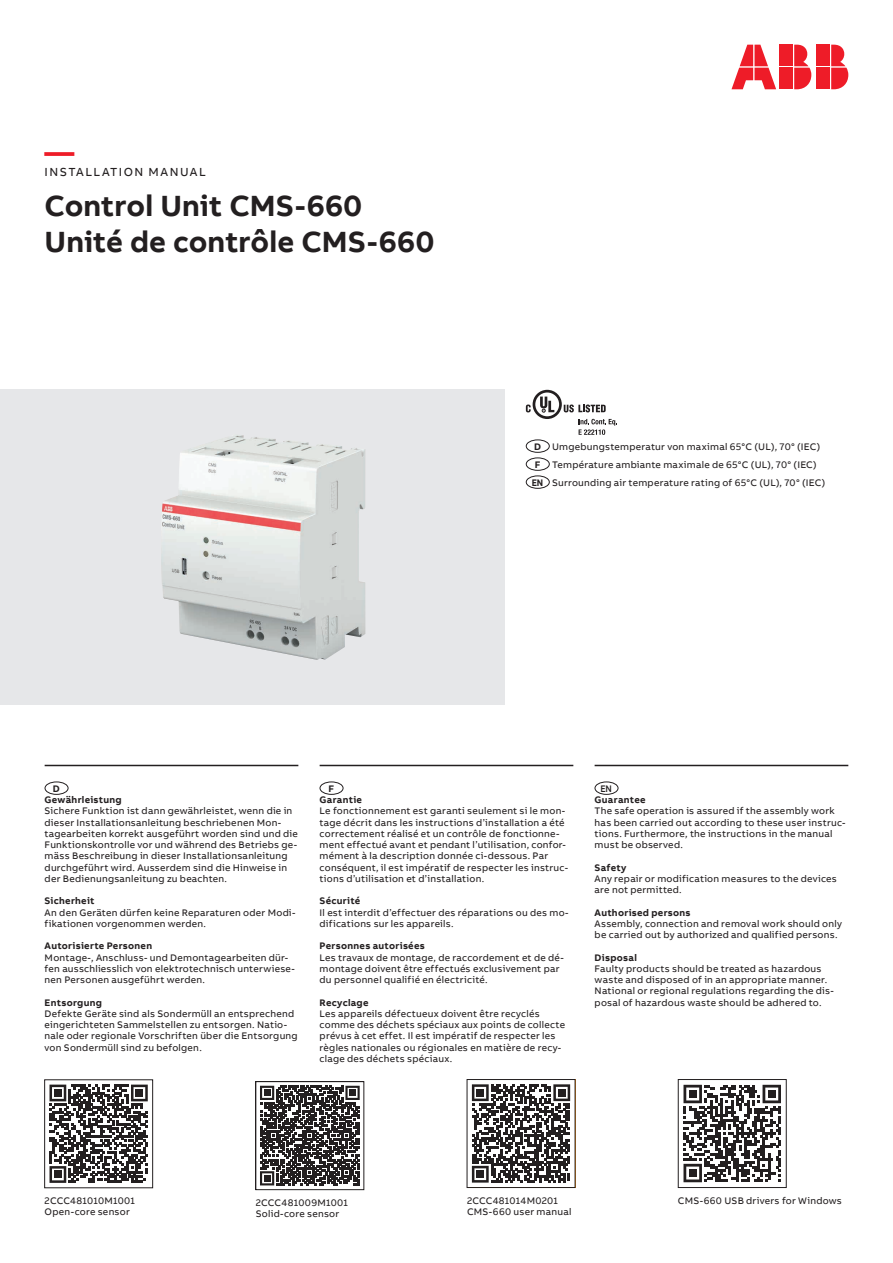
<style>
.page{position:relative;width:893px;height:1263px;background:#fff}
.page>*{position:absolute;margin:0;border:0;box-sizing:border-box;transform-origin:0 0}
.Headline_M_20pt_24pt{font:700 30px "AB Bvoice";color:#231f20}
.Headline_M_20pt_24pt-2{font:700 30px "AB Bvoice";color:#ee1c28}
.Category_M_8pt_9_6pt{font:12px "AB Bvoice";letter-spacing:.12em;color:#231f20}
.Copytext_8_5pt_12pt{font:9.75px/11.2px "AB Bvoice";letter-spacing:.025em;color:#231f20}
.Paragraph_Title_8_5p{font:700 9.75px "AB Bvoice";letter-spacing:.025em;color:#231f20}
.Paragraph_Title_8_5p-2{font:9.75px "AB Bvoice";letter-spacing:.025em;color:#231f20}
.Paragraph_Title_8_5p-3{font:700 9.75px "AB Bvoice";letter-spacing:.025em;color:#231f20;scale:.9 1}
.Paragraph_Title_8_5p-4{font:500 9.75px "AB Bvoice";color:#231f20;scale:.9 1}
</style>
<div class="page">
<div style="left:0;top:389px;width:505px;height:315px;background:#e6e7e9"></div>
<img style="left:161px;top:435px;width:204px;height:225px">
<div style="left:817px;top:45px;width:13px;height:21px;background:#ee1c28"></div>
<div style="left:817px;top:68px;width:13px;height:21px;background:#ee1c28"></div>
<svg style="left:831px;top:45px;width:17px;height:44px"></svg>
<svg style="left:731px;top:45px;width:45px;height:44px"></svg>
<div style="left:780px;top:45px;width:13px;height:21px;background:#ee1c28"></div>
<div style="left:780px;top:68px;width:13px;height:21px;background:#ee1c28"></div>
<svg style="left:794px;top:45px;width:17px;height:44px"></svg>
<svg style="left:526px;top:390px;width:91px;height:45px"></svg>
<div style="left:526px;top:439px;width:24px;height:14px;border:1px solid #231f20;border-radius:50%"></div>
<div style="left:526px;top:457px;width:24px;height:14px;border:1px solid #231f20;border-radius:50%"></div>
<div style="left:526px;top:475px;width:24px;height:14px;border:1px solid #231f20;border-radius:50%"></div>
<div style="left:45px;top:781px;width:23px;height:14px;border:1px solid #231f20;border-radius:50%"></div>
<div style="left:320px;top:781px;width:23px;height:14px;border:1px solid #231f20;border-radius:50%"></div>
<div style="left:595px;top:781px;width:23px;height:14px;border:1px solid #231f20;border-radius:50%"></div>
<hr style="left:45px;top:765px;width:253px;height:1px;background:#231f20">
<hr style="left:320px;top:765px;width:253px;height:1px;background:#231f20">
<hr style="left:595px;top:765px;width:253px;height:1px;background:#231f20">
<svg style="left:50px;top:1084px;width:98px;height:99px"></svg>
<div style="left:54px;top:1089px;width:7px;height:7px;background:#231f20"></div>
<div style="left:136px;top:1089px;width:7px;height:7px;background:#231f20"></div>
<div style="left:54px;top:1171px;width:7px;height:7px;background:#231f20"></div>
<div style="left:44px;top:1079px;width:109px;height:109px;border:1px solid #231f20"></div>
<svg style="left:260px;top:1086px;width:100px;height:99px"></svg>
<div style="left:255px;top:1081px;width:109px;height:109px;border:1px solid #231f20"></div>
<svg style="left:472px;top:1084px;width:98px;height:98px"></svg>
<div style="left:477px;top:1089px;width:7px;height:7px;background:#231f20"></div>
<div style="left:558px;top:1089px;width:7px;height:7px;background:#231f20"></div>
<div style="left:477px;top:1170px;width:7px;height:8px;background:#231f20"></div>
<div style="left:467px;top:1079px;width:108px;height:109px;border:1px solid #231f20"></div>
<svg style="left:683px;top:1085px;width:98px;height:97px"></svg>
<div style="left:689px;top:1090px;width:8px;height:8px;background:#231f20"></div>
<div style="left:768px;top:1090px;width:8px;height:8px;background:#231f20"></div>
<div style="left:689px;top:1169px;width:8px;height:8px;background:#231f20"></div>
<div style="left:678px;top:1079px;width:109px;height:109px;border:1px solid #231f20"></div>
<p class="Headline_M_20pt_24pt-2" style="left:45px;top:132px;width:31px">—</p>
<p class="Category_M_8pt_9_6pt" style="left:45px;top:165px;width:163px">INSTALLATION MANUAL</p>
<p class="Headline_M_20pt_24pt" style="left:45px;top:186px;width:319px">Control Unit CMS-660</p>
<p class="Headline_M_20pt_24pt" style="left:45px;top:222px;width:391px">Unité de contrôle CMS-660</p>
<p class="Paragraph_Title_8_5p" style="left:534px;top:440px;width:9px">D</p>
<p class="Copytext_8_5pt_12pt" style="left:552px;top:441px;width:270px">Umgebungstemperatur von maximal 65°C (UL), 70° (IEC)</p>
<p class="Paragraph_Title_8_5p" style="left:535px;top:458px;width:7px">F</p>
<p class="Copytext_8_5pt_12pt" style="left:552px;top:459px;width:266px">Température ambiante maximale de 65°C (UL), 70° (IEC)</p>
<p class="Paragraph_Title_8_5p-3" style="left:532px;top:476px;width:14px">EN</p>
<p class="Paragraph_Title_8_5p-2" style="left:552px;top:476px;width:275px">Surrounding air temperature rating of 65°C (UL), 70° (IEC)</p>
<p class="Paragraph_Title_8_5p" style="left:53px;top:782px;width:9px">D</p>
<p class="Paragraph_Title_8_5p" style="left:45px;top:793px;width:79px">Gewährleistung</p>
<p class="Copytext_8_5pt_12pt" style="left:45px;top:805px;width:255px">Sichere Funktion ist dann gewährleistet, wenn die in dieser Installationsanleitung beschriebenen Mon&shy;tagearbeiten korrekt ausgeführt worden sind und die Funktionskontrolle vor und während des Betriebs ge&shy;mäss Beschreibung in dieser Installationsanleitung durchgeführt wird. Ausserdem sind die Hinweise in der Bedienungsanleitung zu beachten.</p>
<p class="Paragraph_Title_8_5p" style="left:45px;top:895px;width:51px">Sicherheit</p>
<p class="Copytext_8_5pt_12pt" style="left:45px;top:907px;width:252px">An den Geräten dürfen keine Reparaturen oder Modi&shy;fikationen vorgenommen werden.</p>
<p class="Paragraph_Title_8_5p" style="left:45px;top:940px;width:109px">Autorisierte Personen</p>
<p class="Copytext_8_5pt_12pt" style="left:45px;top:952px;width:252px">Montage-, Anschluss- und Demontagearbeiten dür&shy;fen ausschliesslich von elektrotechnisch unterwiese&shy;nen Personen ausgeführt werden.</p>
<p class="Paragraph_Title_8_5p" style="left:45px;top:996px;width:59px">Entsorgung</p>
<p class="Copytext_8_5pt_12pt" style="left:45px;top:1008px;width:255px">Defekte Geräte sind als Sondermüll an entsprechend eingerichteten Sammelstellen zu entsorgen. Natio&shy;nale oder regionale Vorschriften über die Entsorgung von Sondermüll sind zu befolgen.</p>
<p class="Paragraph_Title_8_5p" style="left:328px;top:782px;width:7px">F</p>
<p class="Paragraph_Title_8_5p" style="left:320px;top:793px;width:44px">Garantie</p>
<p class="Copytext_8_5pt_12pt" style="left:320px;top:805px;width:250px">Le fonctionnement est garanti seulement si le mon&shy;tage décrit dans les instructions d’installation a été correctement réalisé et un contrôle de fonctionne&shy;ment effectué avant et pendant l’utilisation, confor&shy;mément à la description donnée ci-dessous. Par conséquent, il est impératif de respecter les instruc&shy;tions d’utilisation et d’installation.</p>
<p class="Paragraph_Title_8_5p" style="left:320px;top:895px;width:42px">Sécurité</p>
<p class="Copytext_8_5pt_12pt" style="left:320px;top:907px;width:251px">Il est interdit d’effectuer des réparations ou des mo&shy;difications sur les appareils.</p>
<p class="Paragraph_Title_8_5p" style="left:320px;top:940px;width:107px">Personnes autorisées</p>
<p class="Copytext_8_5pt_12pt" style="left:320px;top:952px;width:246px">Les travaux de montage, de raccordement et de dé&shy;montage doivent être effectués exclusivement par du personnel qualifié en électricité.</p>
<p class="Paragraph_Title_8_5p" style="left:320px;top:996px;width:50px">Recyclage</p>
<p class="Copytext_8_5pt_12pt" style="left:320px;top:1008px;width:247px">Les appareils défectueux doivent être recyclés comme des déchets spéciaux aux points de collecte prévus à cet effet. Il est impératif de respecter les règles nationales ou régionales en matière de recy&shy;clage des déchets spéciaux.</p>
<p class="Paragraph_Title_8_5p-4" style="left:601px;top:782px;width:14px">EN</p>
<p class="Paragraph_Title_8_5p" style="left:595px;top:793px;width:52px">Guarantee</p>
<p class="Copytext_8_5pt_12pt" style="left:595px;top:805px;width:252px">The safe operation is assured if the assembly work has been carried out according to these user instruc&shy;tions. Furthermore, the instructions in the manual must be observed.</p>
<p class="Paragraph_Title_8_5p" style="left:595px;top:861px;width:33px">Safety</p>
<p class="Copytext_8_5pt_12pt" style="left:595px;top:873px;width:244px">Any repair or modification measures to the devices are not permitted.</p>
<p class="Paragraph_Title_8_5p" style="left:595px;top:906px;width:98px">Authorised persons</p>
<p class="Copytext_8_5pt_12pt" style="left:595px;top:918px;width:249px">Assembly, connection and removal work should only be carried out by authorized and qualified persons.</p>
<p class="Paragraph_Title_8_5p" style="left:595px;top:951px;width:44px">Disposal</p>
<p class="Copytext_8_5pt_12pt" style="left:595px;top:963px;width:241px">Faulty products should be treated as hazardous waste and disposed of in an appropriate manner.<br>National or regional regulations regarding the dis&shy;posal of hazardous waste should be adhered to.</p>
<p class="Copytext_8_5pt_12pt" style="left:45px;top:1195px;width:92px">2CCC481010M1001</p>
<p class="Copytext_8_5pt_12pt" style="left:45px;top:1206px;width:87px">Open-core sensor</p>
<p class="Copytext_8_5pt_12pt" style="left:256px;top:1197px;width:94px">2CCC481009M1001</p>
<p class="Copytext_8_5pt_12pt" style="left:256px;top:1208px;width:85px">Solid-core sensor</p>
<p class="Copytext_8_5pt_12pt" style="left:467px;top:1195px;width:92px">2CCC481014M0201</p>
<p class="Copytext_8_5pt_12pt" style="left:467px;top:1206px;width:106px">CMS-660 user manual</p>
<p class="Copytext_8_5pt_12pt" style="left:678px;top:1195px;width:166px">CMS-660 USB drivers for Windows</p>
</div>
